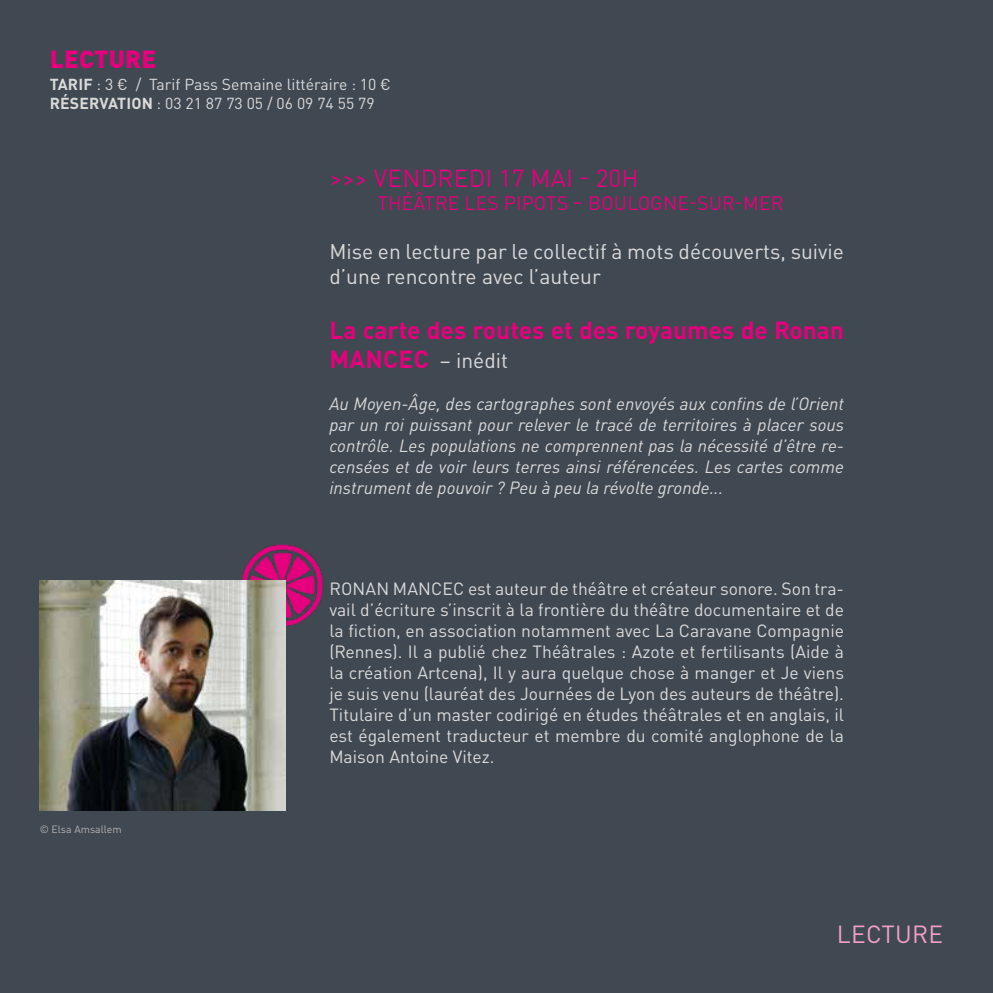
<style>
.page{position:relative;width:993px;height:993px;background:#fff}
.page>*{position:absolute;margin:0;border:0;box-sizing:border-box;transform-origin:0 0}
.t1{font:700 24.5px "DIN Pro";color:#e6007d}
.t2{font:24.5px "DIN Pro";letter-spacing:.01em;color:#e6007d}
.t3{font:900 24.5px "DIN Pro";letter-spacing:.01em;color:#e6007d}
.t4{font:24.5px "DIN Pro";letter-spacing:.01em;color:#f39fc5}
.t5{font:21px/25.2px "DIN Pro";color:#dadada}
.t6{font:19.25px "DIN Pro";letter-spacing:.01em;color:#e6007d}
.t7{font:17.5px/21px "DIN Pro";color:#dadada;text-align:justify}
.t8{font:italic 17.5px/21px "DIN Pro";color:#dadada;text-align:justify}
.t9{font:15.75px/18.9px "DIN Pro";color:#dadada}
.t10{font:10.5px "DIN Pro";color:#b3b2b2}
.s1{font-weight:700}
.s2{font-weight:700;font-size:24.5px;color:#e6007d}
</style>
<div class="page">
<div style="left:0;top:0;width:992px;height:992px;background:#404851"></div>
<img style="left:242px;top:544px;width:81px;height:86px">
<img style="left:40px;top:580px;width:245px;height:230px">
<h1 class="t3" style="left:50px;top:38px;width:108px">LECTURE</h1>
<p class="t9" style="left:50px;top:74px;width:342px"><span class="s1">TARIF</span> : 3 € / Tarif Pass Semaine littéraire : 10 €<br><span class="s1">RÉSERVATION</span> : 03 21 87 73 05 / 06 09 74 55 79</p>
<h1 class="t2" style="left:329px;top:158px;width:310px">&gt;&gt;&gt; VENDREDI 17 MAI - 20H</h1>
<p class="t6" style="left:377px;top:188px;width:407px">THÉÂTRE LES PIPOTS – BOULOGNE-SUR-MER</p>
<p class="t5" style="left:329px;top:236px;width:516px">Mise en lecture par le collectif à mots découverts, suivie d’une rencontre avec l’auteur</p>
<h1 class="t1" style="left:329px;top:309px;width:516px">La carte des routes et des royaumes de Ronan</h1>
<p class="t5" style="left:329px;top:346px;width:180px"><span class="s2">MANCEC</span> – inédit</p>
<p class="t8" style="left:329px;top:391px;width:516px">Au Moyen-Âge, des cartographes sont envoyés aux confins de l’Orient par un roi puissant pour relever le tracé de territoires à placer sous contrôle. Les populations ne comprennent pas la nécessité d’être re&shy;censées et de voir leurs terres ainsi référencées. Les cartes comme instrument de pouvoir ? Peu à peu la révolte gronde...</p>
<p class="t10" style="left:40px;top:820px;width:83px">© Elsa Amsallem</p>
<p class="t7" style="left:329px;top:576px;width:516px">RONAN MANCEC est auteur de théâtre et créateur sonore. Son tra&shy;vail d’écriture s’inscrit à la frontière du théâtre documentaire et de la fiction, en association notamment avec La Caravane Compagnie (Rennes). Il a publié chez Théâtrales : Azote et fertilisants (Aide à la création Artcena), Il y aura quelque chose à manger et Je viens je suis venu (lauréat des Journées de Lyon des auteurs de théâtre).<br>Titulaire d’un master codirigé en études théâtrales et en anglais, il est également traducteur et membre du comité anglophone de la Maison Antoine Vitez.</p>
<h1 class="t4" style="left:836px;top:914px;width:108px">LECTURE</h1>
</div>
